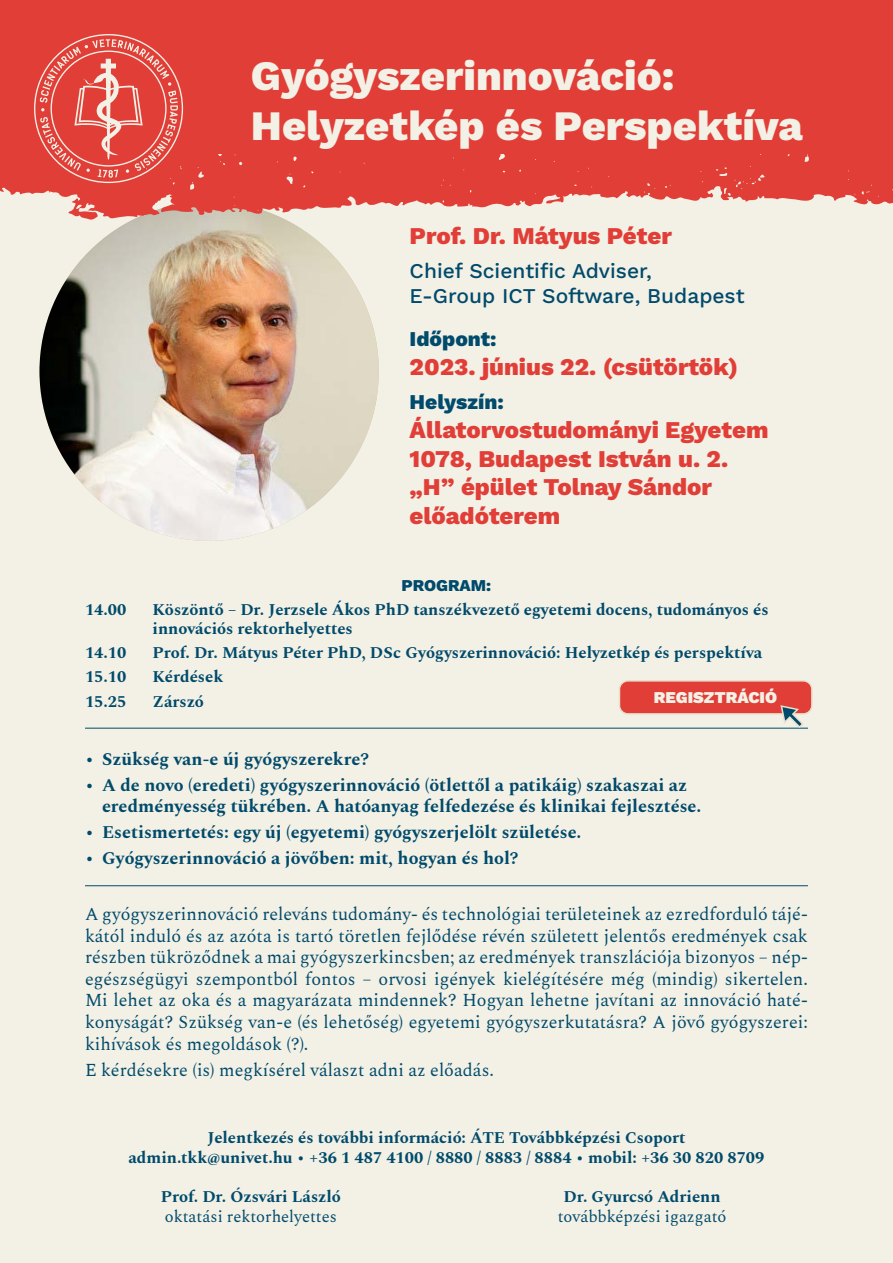
<style>
.page{position:relative;width:893px;height:1263px;background:#f3f0e5}
.page>*{position:absolute;margin:0;border:0;box-sizing:border-box;transform-origin:0 0}
.t1{font:800 41.85px/50.2px "Work Sans";color:#f3f0e5}
.t2{font:800 24px/28.8px "Work Sans";color:#e13e38}
.t3{font:500 21px/25.2px "Work Sans";color:#004a6b}
.t4{font:800 21px "Work Sans";color:#004a6b}
.t5{font:18px/21.6px "Spectral";color:#004a6b;text-align:justify}
.t6{font:700 18px/21.6px "Spectral";color:#004a6b}
.t7{font:700 16.5px/19.8px "Spectral";color:#004a6b}
.t8{font:16.5px "Spectral";color:#004a6b}
.t9{font:900 16.5px "Work Sans";color:#f3f0e5}
.t10{font:800 16.5px "Work Sans";color:#004a6b}
</style>
<div class="page">
<hr style="left:85px;top:728px;width:723px;height:1px;background:#004a6b">
<hr style="left:85px;top:885px;width:723px;height:1px;background:#004a6b">
<img style="left:40px;top:202px;width:339px;height:339px;border-radius:170px">
<div style="left:0;top:0;width:893px;height:154px;background:#e13e38"></div>
<svg style="left:0;top:107px;width:893px;height:113px;fill:#e13e38"></svg>
<svg style="left:34px;top:34px;width:149px;height:149px"></svg>
<div style="left:251px;top:51px;width:565px;height:89px;background:#e13e38"></div>
<div style="left:619px;top:681px;width:193px;height:33px;background:#e13e38;border-radius:9px"></div>
<div style="left:619px;top:680px;width:194px;height:35px;border:2px solid #e8e0cc;border-radius:9px"></div>
<svg style="left:779px;top:705px;width:26px;height:24px"></svg>
<h1 class="t1" style="left:251px;top:49px;width:554px">Gyógyszerinnováció:<br>Helyzetkép és Perspektíva</h1>
<h2 class="t2" style="left:410px;top:220px;width:264px">Prof. Dr. Mátyus Péter</h2>
<p class="t3" style="left:410px;top:257px;width:336px">Chief Scientific Adviser,<br>E-Group ICT Software, Budapest</p>
<p class="t4" style="left:410px;top:323px;width:88px">Időpont:</p>
<h2 class="t2" style="left:410px;top:352px;width:330px">2023. június 22. (csütörtök)</h2>
<p class="t4" style="left:410px;top:386px;width:96px">Helyszín:</p>
<h2 class="t2" style="left:410px;top:414px;width:360px">Állatorvostudományi Egyetem<br>1078, Budapest István u. 2. „H” épület Tolnay Sándor előadóterem</h2>
<p class="t10" style="left:401px;top:572px;width:91px">PROGRAM:</p>
<p class="t7" style="left:85px;top:598px;width:43px">14.00</p>
<p class="t7" style="left:153px;top:598px;width:618px">Köszöntő – Dr. Jerzsele Ákos PhD tanszékvezető egyetemi docens, tudományos és innovációs rektorhelyettes</p>
<p class="t7" style="left:85px;top:642px;width:43px">14.10</p>
<p class="t7" style="left:153px;top:642px;width:611px">Prof. Dr. Mátyus Péter PhD, DSc Gyógyszerinnováció: Helyzetkép és perspektíva</p>
<p class="t7" style="left:85px;top:666px;width:43px">15.10</p>
<p class="t7" style="left:153px;top:666px;width:72px">Kérdések</p>
<p class="t7" style="left:85px;top:690px;width:43px">15.25</p>
<p class="t7" style="left:153px;top:690px;width:53px">Zárszó</p>
<p class="t9" style="left:654px;top:685px;width:125px">REGISZTRÁCIÓ</p>
<p class="t6" style="left:85px;top:747px;width:285px">• Szükség van-e új gyógyszerekre?</p>
<p class="t6" style="left:102px;top:773px;width:601px;text-indent:-17px">• A de novo (eredeti) gyógyszerinnováció (ötlettől a patikáig) szakaszai az eredményesség tükrében. A hatóanyag felfedezése és klinikai fejlesztése.</p>
<p class="t6" style="left:85px;top:820px;width:498px">• Esetismertetés: egy új (egyetemi) gyógyszerjelölt születése.</p>
<p class="t6" style="left:85px;top:846px;width:435px">• Gyógyszerinnováció a jövőben: mit, hogyan és hol?</p>
<p class="t5" style="left:85px;top:902px;width:724px">A gyógyszerinnováció releváns tudomány- és technológiai területeinek az ezredforduló tájé&shy;kától induló és az azóta is tartó töretlen fejlődése révén született jelentős eredmények csak részben tükröződnek a mai gyógyszerkincsben; az eredmények transzlációja bizonyos – nép&shy;egészségügyi szempontból fontos – orvosi igények kielégítésére még (mindig) sikertelen.<br>Mi lehet az oka és a magyarázata mindennek? Hogyan lehetne javítani az innováció haté&shy;konyságát? Szükség van-e (és lehetőség) egyetemi gyógyszerkutatásra? A jövő gyógyszerei: kihívások és megoldások (?).</p>
<p class="t5" style="left:85px;top:1057px;width:410px">E kérdésekre (is) megkísérel választ adni az előadás.</p>
<p class="t7" style="left:128px;top:1127px;width:637px;text-align:center">Jelentkezés és további információ: ÁTE Továbbképzési Csoport admin.tkk@univet.hu • +36 1 487 4100 / 8880 / 8883 / 8884 • mobil: +36 30 820 8709</p>
<p class="t7" style="left:161px;top:1185px;width:181px">Prof. Dr. Ózsvári László</p>
<p class="t8" style="left:165px;top:1204px;width:173px">oktatási rektorhelyettes</p>
<p class="t7" style="left:564px;top:1185px;width:159px">Dr. Gyurcsó Adrienn</p>
<p class="t8" style="left:558px;top:1204px;width:170px">továbbképzési igazgató</p>
</div>
